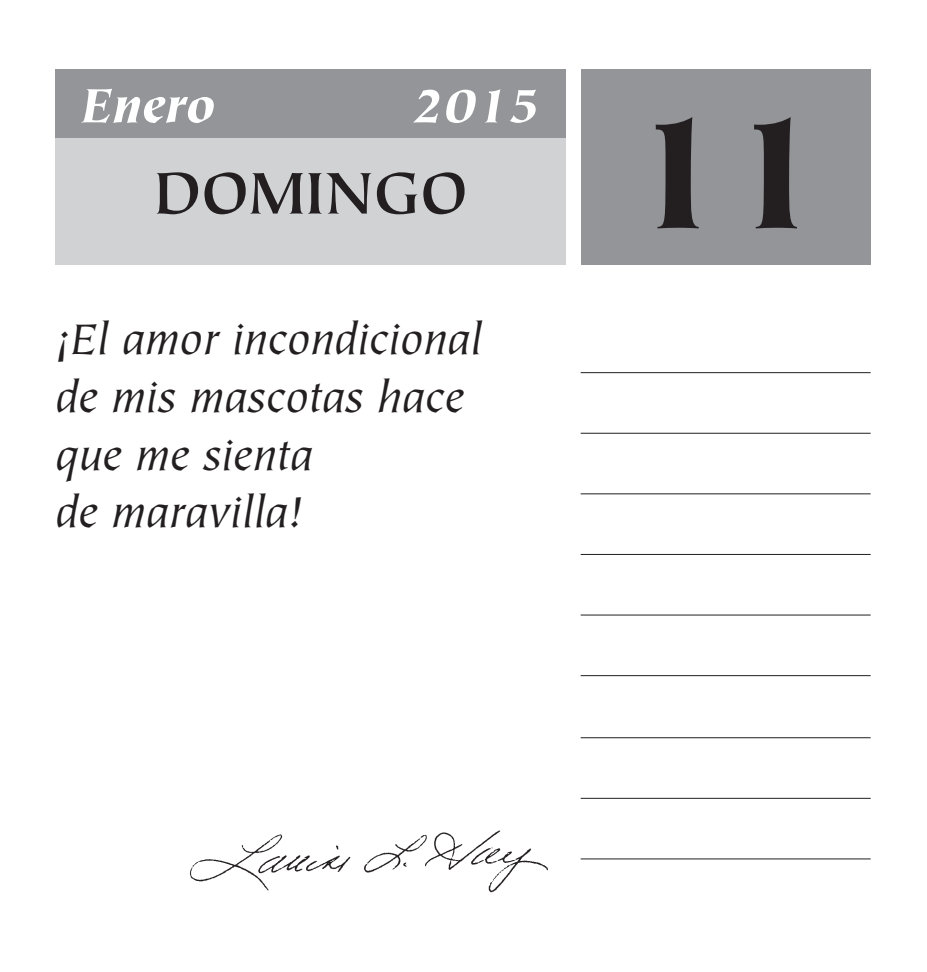
<style>
.page{position:relative;width:927px;height:972px;background:#fff}
.page>*{position:absolute;margin:0;border:0;box-sizing:border-box;transform-origin:0 0}
.t1{font:900 180px "Tiepolo Std";color:#231f20}
.t2{font:700 66px "Tiepolo Std";color:#231f20}
.t3{font:italic 900 54px "Tiepolo Std";color:#fff}
.t4{font:italic 48px/57.6px "Tiepolo Std";color:#231f20}
</style>
<div class="page">
<div style="left:55px;top:69px;width:511px;height:196px;background:#d1d2d4"></div>
<div style="left:55px;top:69px;width:511px;height:68px;background:#939598"></div>
<div style="left:581px;top:70px;width:289px;height:195px;background:#939598"></div>
<img style="left:189px;top:830px;width:359px;height:63px">
<hr style="left:580px;top:372px;width:290px;height:1px;background:#231f20">
<hr style="left:580px;top:433px;width:290px;height:1px;background:#231f20">
<hr style="left:580px;top:493px;width:290px;height:1px;background:#231f20">
<hr style="left:580px;top:554px;width:290px;height:1px;background:#231f20">
<hr style="left:580px;top:614px;width:290px;height:1px;background:#231f20">
<hr style="left:580px;top:675px;width:290px;height:1px;background:#231f20">
<hr style="left:580px;top:737px;width:290px;height:1px;background:#231f20">
<hr style="left:580px;top:798px;width:290px;height:1px;background:#231f20">
<hr style="left:580px;top:858px;width:290px;height:1px;background:#231f20">
<p class="t3" style="left:81px;top:75px;width:136px">Enero</p>
<p class="t3" style="left:412px;top:75px;width:130px">2015</p>
<h2 class="t2" style="left:154px;top:157px;width:316px">DOMINGO</h2>
<p class="t4" style="left:55px;top:312px;width:428px">¡El amor incondicional de mis mascotas hace que me sienta<br>de maravilla!</p>
<h1 class="t1" style="left:622px;top:71px;width:210px">11</h1>
</div>
